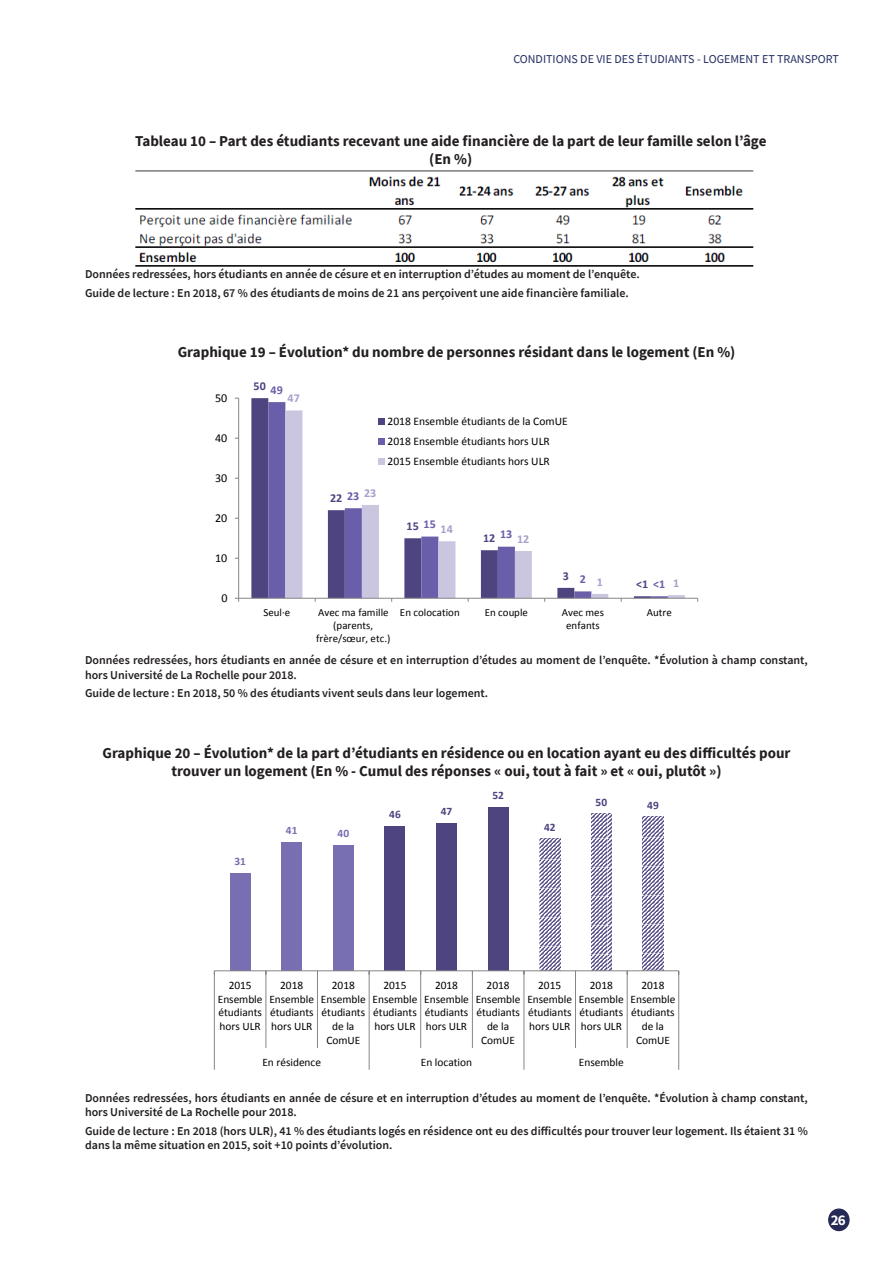
<style>
.page{position:relative;width:893px;height:1263px;background:#fff}
.page>*{position:absolute;margin:0;border:0;box-sizing:border-box;transform-origin:0 0}
.Légende_graphique{font:700 15px/18px "Source Sans Pro";color:#231f20;text-align:center}
.Légende_tableau{font:700 15px/18px "Source Sans Pro";color:#231f20;text-align:center}
.t1{font:700 15px "Source Sans Pro";color:#fff}
.Source{font:600 12px/14.4px "Source Sans Pro";color:#231f20}
.t2{font:12px "Source Sans Pro";color:#252f63}
.t3{font:700 12px "Calibri";letter-spacing:.005em;color:#4d4480}
.t4{font:12px "Calibri";letter-spacing:-.005em;color:#000}
.t5{font:700 12px "Calibri";letter-spacing:.005em;color:#a6a0cc}
.t6{font:700 12px "Calibri";letter-spacing:.005em;color:#695ea9}
.t7{font:11.55px/20px "Calibri";color:#000}
.t8{font:11.4px/13.8px "Calibri";color:#000;text-align:center}
.t9{font:700 11.4px "Calibri";letter-spacing:.005em;color:#4d4480}
.t10{font:700 11.4px "Calibri";color:#786eb2}
.t11{font:10.95px/13.4px "Calibri";color:#000;text-align:center}
.s1{color:#695ea9}
</style>
<div class="page">
<div style="left:829px;top:1209px;width:20px;height:21px;background:#252955;border-radius:50%"></div>
<div style="left:828px;top:1208px;width:22px;height:23px;border:1px solid #252955;border-radius:50%"></div>
<img style="left:135px;top:170px;width:619px;height:97px">
<div style="left:251px;top:398px;width:18px;height:200px;background:#4d4480"></div>
<svg style="left:268px;top:402px;width:18px;height:196px;background:#6b60a9"></svg>
<svg style="left:285px;top:410px;width:400px;height:188px"></svg>
<hr style="left:238px;top:398px;width:1px;height:200px;background:#868686">
<hr style="left:239px;top:598px;width:459px;height:1px;background:#868686">
<div style="left:379px;top:418px;width:6px;height:7px;background:#4d4480"></div>
<div style="left:379px;top:438px;width:6px;height:7px;background:#695ea9"></div>
<svg style="left:379px;top:458px;width:6px;height:6px"></svg>
<div style="left:230px;top:873px;width:20px;height:98px;background:#786eb2"></div>
<div style="left:281px;top:842px;width:21px;height:129px;background:#786eb2"></div>
<div style="left:333px;top:845px;width:21px;height:126px;background:#786eb2"></div>
<div style="left:385px;top:826px;width:20px;height:145px;background:#4d4480"></div>
<div style="left:436px;top:823px;width:21px;height:148px;background:#4d4480"></div>
<div style="left:488px;top:807px;width:20px;height:164px;background:#4d4480"></div>
<svg style="left:539px;top:839px;width:21px;height:131px"></svg>
<svg style="left:591px;top:814px;width:21px;height:156px"></svg>
<svg style="left:643px;top:817px;width:20px;height:153px"></svg>
<hr style="left:214px;top:970px;width:465px;height:1px;background:#868686">
<hr style="left:214px;top:971px;width:1px;height:77px;background:#868686">
<hr style="left:266px;top:971px;width:1px;height:77px;background:#868686">
<hr style="left:317px;top:971px;width:1px;height:77px;background:#868686">
<hr style="left:369px;top:971px;width:1px;height:77px;background:#868686">
<hr style="left:420px;top:971px;width:1px;height:77px;background:#868686">
<hr style="left:472px;top:971px;width:1px;height:77px;background:#868686">
<hr style="left:524px;top:971px;width:1px;height:77px;background:#868686">
<hr style="left:575px;top:971px;width:1px;height:77px;background:#868686">
<hr style="left:627px;top:971px;width:1px;height:77px;background:#868686">
<hr style="left:678px;top:971px;width:1px;height:77px;background:#868686">
<svg style="left:214px;top:1048px;width:1px;height:22px"></svg>
<svg style="left:369px;top:1048px;width:1px;height:22px"></svg>
<svg style="left:524px;top:1048px;width:1px;height:22px"></svg>
<svg style="left:678px;top:1048px;width:1px;height:22px"></svg>
<p class="t2" style="left:513px;top:51px;width:327px">CONDITIONS DE VIE DES ÉTUDIANTS - LOGEMENT ET TRANSPORT</p>
<p class="Légende_tableau" style="left:135px;top:132px;width:633px">Tableau 10 – Part des étudiants recevant une aide financière de la part de leur famille selon l’âge (En %)</p>
<p class="Source" style="left:85px;top:267px;width:556px">Données redressées, hors étudiants en année de césure et en interruption d’études au moment de l’enquête.</p>
<p class="Source" style="left:85px;top:285px;width:545px">Guide de lecture : En 2018, 67 % des étudiants de moins de 21 ans perçoivent une aide financière familiale.</p>
<p class="Légende_graphique" style="left:178px;top:343px;width:559px">Graphique 19 – Évolution* du nombre de personnes résidant dans le logement (En %)</p>
<p class="t4" style="left:215px;top:390px;width:14px">50</p>
<p class="t4" style="left:215px;top:430px;width:14px">40</p>
<p class="t4" style="left:215px;top:470px;width:14px">30</p>
<p class="t4" style="left:215px;top:510px;width:14px">20</p>
<p class="t4" style="left:215px;top:550px;width:14px">10</p>
<p class="t4" style="left:221px;top:590px;width:8px">0</p>
<p class="t3" style="left:254px;top:378px;width:14px">50</p>
<p class="t6" style="left:271px;top:382px;width:14px">49</p>
<p class="t5" style="left:288px;top:391px;width:14px">47</p>
<p class="t5" style="left:364px;top:485px;width:14px">23</p>
<p class="t6" style="left:347px;top:488px;width:14px">23</p>
<p class="t3" style="left:330px;top:490px;width:14px">22</p>
<p class="t7" style="left:388px;top:411px;width:182px">2018 Ensemble étudiants de la ComUE<br>2018 Ensemble étudiants hors ULR<br>2015 Ensemble étudiants hors ULR</p>
<p class="t6" style="left:424px;top:517px;width:14px">15</p>
<p class="t3" style="left:407px;top:518px;width:14px">15</p>
<p class="t5" style="left:441px;top:521px;width:14px">14</p>
<p class="t6" style="left:500px;top:527px;width:14px">13</p>
<p class="t3" style="left:483px;top:530px;width:14px">12</p>
<p class="t5" style="left:517px;top:531px;width:14px">12</p>
<p class="t3" style="left:563px;top:568px;width:8px">3</p>
<p class="t6" style="left:580px;top:572px;width:8px">2</p>
<p class="t5" style="left:597px;top:574px;width:8px">1</p>
<p class="t5" style="left:673px;top:575px;width:8px">1</p>
<p class="t3" style="left:636px;top:576px;width:31px">&lt;1 <span class="s1">&lt;1</span></p>
<p class="t11" style="left:263px;top:605px;width:28px">Seul·e</p>
<p class="t11" style="left:316px;top:605px;width:76px">Avec ma famille (parents, frère/sœur, etc.)</p>
<p class="t11" style="left:400px;top:605px;width:61px">En colocation</p>
<p class="t11" style="left:485px;top:605px;width:45px">En couple</p>
<p class="t11" style="left:562px;top:605px;width:44px">Avec mes enfants</p>
<p class="t11" style="left:647px;top:605px;width:26px">Autre</p>
<p class="Source" style="left:85px;top:653px;width:724px">Données redressées, hors étudiants en année de césure et en interruption d’études au moment de l’enquête. *Évolution à champ constant, hors Université de La Rochelle pour 2018.</p>
<p class="Source" style="left:85px;top:686px;width:405px">Guide de lecture : En 2018, 50 % des étudiants vivent seuls dans leur logement.</p>
<p class="Légende_graphique" style="left:102px;top:743px;width:689px">Graphique 20 – Évolution* de la part d’étudiants en résidence ou en location ayant eu des difficultés pour trouver un logement (En % - Cumul des réponses « oui, tout à fait » et « oui, plutôt »)</p>
<p class="t10" style="left:234px;top:854px;width:13px">31</p>
<p class="t10" style="left:286px;top:823px;width:13px">41</p>
<p class="t10" style="left:338px;top:826px;width:13px">40</p>
<p class="t9" style="left:389px;top:807px;width:13px">46</p>
<p class="t9" style="left:441px;top:804px;width:13px">47</p>
<p class="t9" style="left:492px;top:788px;width:13px">52</p>
<p class="t9" style="left:544px;top:820px;width:13px">42</p>
<p class="t9" style="left:596px;top:795px;width:13px">50</p>
<p class="t9" style="left:647px;top:798px;width:13px">49</p>
<p class="t8" style="left:218px;top:978px;width:46px">2015<br>Ensemble étudiants hors ULR</p>
<p class="t8" style="left:269px;top:978px;width:46px">2018<br>Ensemble étudiants hors ULR</p>
<p class="t8" style="left:321px;top:978px;width:46px">2018<br>Ensemble étudiants de la<br>ComUE</p>
<p class="t8" style="left:373px;top:978px;width:46px">2015<br>Ensemble étudiants hors ULR</p>
<p class="t8" style="left:424px;top:978px;width:46px">2018<br>Ensemble étudiants hors ULR</p>
<p class="t8" style="left:476px;top:978px;width:46px">2018<br>Ensemble étudiants de la<br>ComUE</p>
<p class="t8" style="left:527px;top:978px;width:46px">2015<br>Ensemble étudiants hors ULR</p>
<p class="t8" style="left:579px;top:978px;width:46px">2018<br>Ensemble étudiants hors ULR</p>
<p class="t8" style="left:630px;top:978px;width:46px">2018<br>Ensemble étudiants de la<br>ComUE</p>
<p class="t8" style="left:262px;top:1055px;width:60px">En résidence</p>
<p class="t8" style="left:421px;top:1055px;width:53px">En location</p>
<p class="t8" style="left:579px;top:1055px;width:46px">Ensemble</p>
<p class="Source" style="left:85px;top:1090px;width:724px">Données redressées, hors étudiants en année de césure et en interruption d’études au moment de l’enquête. *Évolution à champ constant, hors Université de La Rochelle pour 2018.</p>
<p class="Source" style="left:85px;top:1123px;width:724px">Guide de lecture : En 2018 (hors ULR), 41 % des étudiants logés en résidence ont eu des difficultés pour trouver leur logement. Ils étaient 31 % dans la même situation en 2015, soit +10 points d’évolution.</p>
<p class="t1" style="left:831px;top:1210px;width:16px">26</p>
</div>
